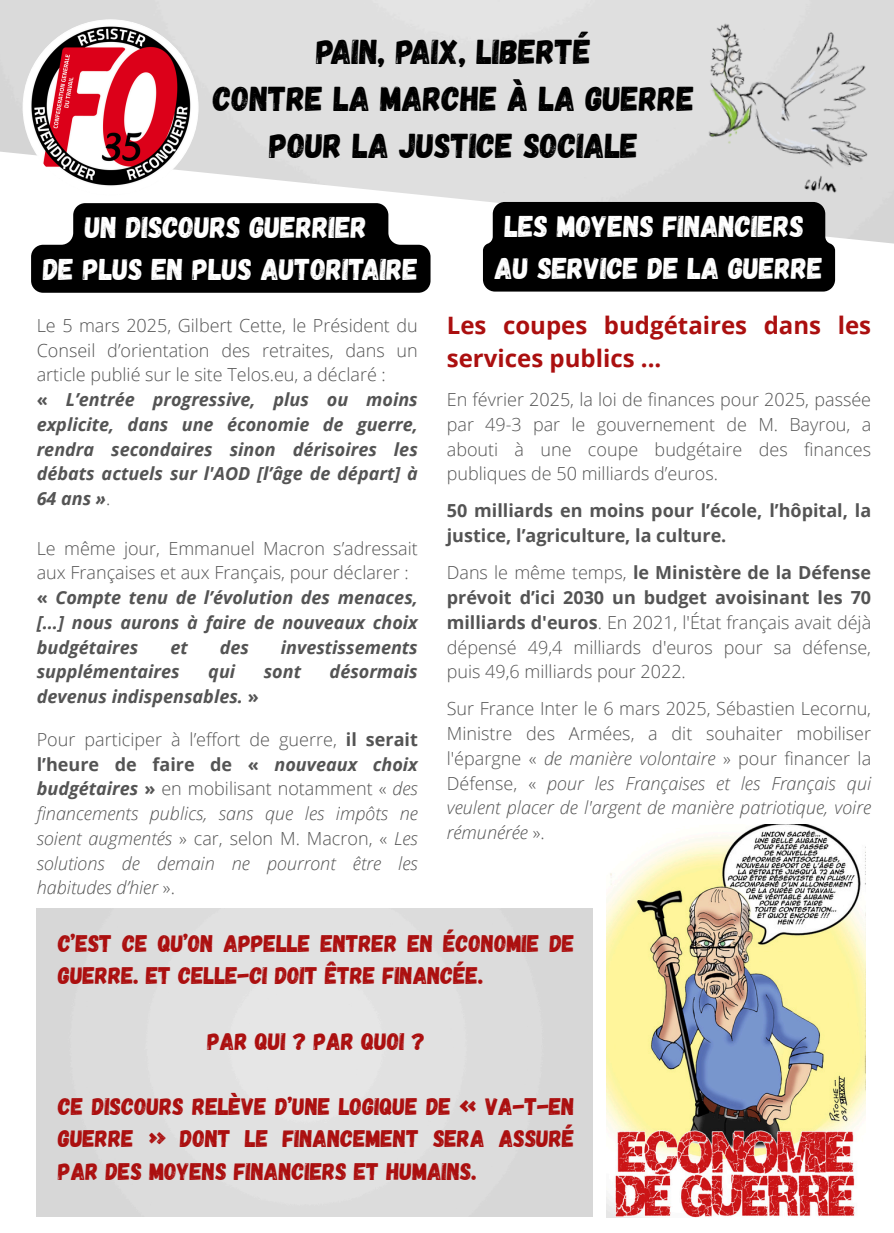
<style>
.page{position:relative;width:894px;height:1233px;background:#fff}
.page>*{position:absolute;margin:0;border:0;box-sizing:border-box;transform-origin:0 0}
.t1{font:34.5px/47.2px "Gagalin";color:#000;text-align:center}
.t2{font:30px/41.5px "Gagalin";color:#fff;text-align:center}
.t3{font:24px/32.5px "Gagalin";color:#ab0f0f}
.t4{font:700 24px/32.5px "Open Sans";color:#ab0f0f}
.t5{font:300 18px/24.8px "Open Sans";color:#545454;text-align:justify}
.t6{font:italic 700 18px/24.8px "Open Sans";color:#545454;text-align:justify}
.t7{font:italic 300 18px/24.8px "Open Sans";color:#545454;text-align:justify}
.t8{font:700 18px/24.8px "Open Sans";color:#545454}
.s1{font-style:normal}
.s2{font-weight:300;font-style:normal}
.s3{font-weight:700;font-style:normal}
.s4{font-weight:700}
.s5{font-style:italic}
</style>
<div class="page">
<img style="left:0;top:0;width:893px;height:253px">
<img style="left:23px;top:19px;width:175px;height:176px;border-radius:50%">
<img style="left:606px;top:825px;width:259px;height:392px">
<img style="left:694px;top:12px;width:191px;height:191px">
<div style="left:483px;top:202px;width:351px;height:90px;background:#000"></div>
<svg style="left:31px;top:203px;width:399px;height:90px;background:#1a1a1a"></svg>
<p class="t1" style="left:213px;top:26px;width:482px">PAIN, PAIX, LIBERTÉ<br>CONTRE LA MARCHE À LA GUERRE<br>POUR LA JUSTICE SOCIALE</p>
<p class="t2" style="left:43px;top:205px;width:377px">UN DISCOURS GUERRIER<br>DE PLUS EN PLUS AUTORITAIRE</p>
<p class="t5" style="left:37px;top:312px;width:382px">Le 5 mars 2025, Gilbert Cette, le Président du Conseil d’orientation des retraites, dans un article publié sur le site Telos.eu, a déclaré :</p>
<p class="t6" style="left:37px;top:387px;width:382px"><span class="s1">«</span> L’entrée progressive, plus ou moins explicite, dans une économie de guerre, rendra secondaires sinon dérisoires les débats actuels sur l'AOD [l’âge de départ] à 64 ans »<span class="s2">.</span></p>
<p class="t5" style="left:37px;top:535px;width:382px">Le même jour, Emmanuel Macron s’adressait aux Françaises et aux Français, pour déclarer :</p>
<p class="t6" style="left:37px;top:585px;width:382px"><span class="s1">«</span> Compte tenu de l’évolution des menaces, [...] nous aurons à faire de nouveaux choix budgétaires</p>
<p class="t6" style="left:170px;top:634px;width:19px">et</p>
<p class="t6" style="left:220px;top:634px;width:31px">des</p>
<p class="t6" style="left:281px;top:634px;width:138px">investissements</p>
<p class="t6" style="left:37px;top:659px;width:144px">supplémentaires</p>
<p class="t6" style="left:208px;top:659px;width:28px">qui</p>
<p class="t6" style="left:264px;top:659px;width:39px">sont</p>
<p class="t6" style="left:329px;top:659px;width:90px">désormais</p>
<p class="t6" style="left:37px;top:684px;width:223px">devenus indispensables. <span class="s1">»</span></p>
<p class="t7" style="left:37px;top:726px;width:382px"><span class="s1">Pour participer à l’effort de guerre,</span> <span class="s3">il serait l’heure de faire de «</span> <span class="s4">nouveaux choix budgétaires</span> <span class="s3">»</span> <span class="s1">en mobilisant notamment «</span> des financements publics, sans que les impôts ne soient augmentés <span class="s1">» car, selon M. Macron, «</span> Les solutions de demain ne pourront être les habitudes d’hier <span class="s1">».</span></p>
<p class="t2" style="left:495px;top:204px;width:329px">LES MOYENS FINANCIERS<br>AU SERVICE DE LA GUERRE</p>
<h6 class="t4" style="left:446px;top:308px;width:426px">Les coupes budgétaires dans les services publics ...</h6>
<p class="t5" style="left:446px;top:387px;width:426px">En février 2025, la loi de finances pour 2025, passée par 49-3 par le gouvernement de M. Bayrou, a abouti à une coupe budgétaire des finances publiques de 50 milliards d’euros.</p>
<p class="t8" style="left:446px;top:498px;width:426px">50 milliards en moins pour l’école, l’hôpital, la justice, l’agriculture, la culture.</p>
<p class="t5" style="left:446px;top:560px;width:426px">Dans le même temps, <span class="s4">le Ministère de la Défense prévoit d’ici 2030 un budget avoisinant les 70 milliards d'euros</span>. En 2021, l'État français avait déjà dépensé 49,4 milliards d'euros pour sa défense, puis 49,6 milliards pour 2022.</p>
<p class="t5" style="left:446px;top:696px;width:426px">Sur France Inter le 6 mars 2025, Sébastien Lecornu, Ministre des Armées, a dit souhaiter mobiliser l'épargne « <span class="s5">de manière volontaire</span> » pour financer la Défense, « <span class="s5">pour les Françaises et les Français qui veulent placer de l'argent de manière patriotique, voire rémunérée</span> ».</p>
<h2 class="t3" style="left:58px;top:926px;width:517px">C’EST CE QU’ON APPELLE ENTRER EN ÉCONOMIE DE<br>GUERRE. ET CELLE-CI DOIT ÊTRE FINANCÉE.</h2>
<h3 class="t3" style="left:207px;top:1024px;width:219px">PAR QUI ? PAR QUOI ?</h3>
<h4 class="t3" style="left:58px;top:1089px;width:517px;text-align:justify">CE DISCOURS RELÈVE D’UNE LOGIQUE DE « VA-T-EN GUERRE » DONT LE FINANCEMENT SERA ASSURÉ PAR DES MOYENS FINANCIERS ET HUMAINS.</h4>
</div>
